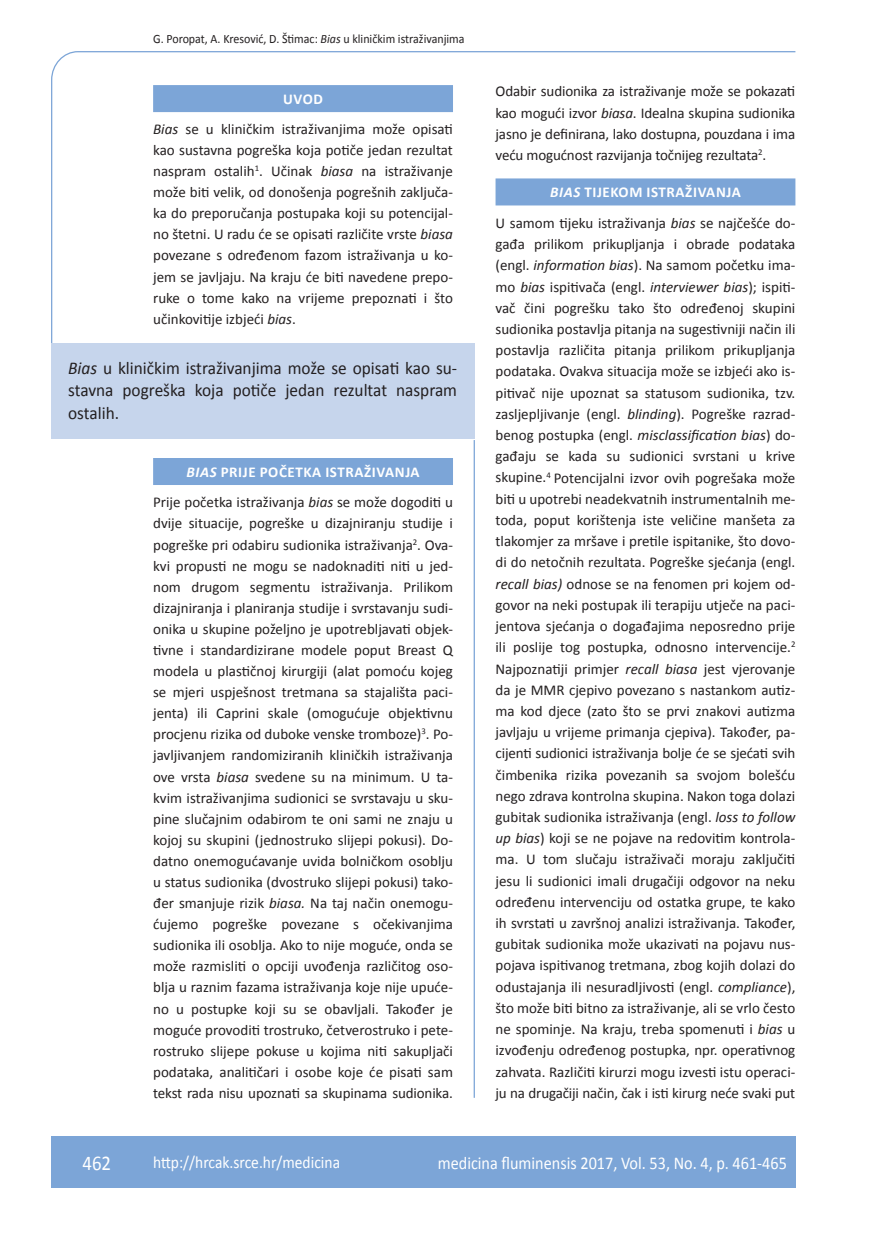
<style>
.page{position:relative;width:872px;height:1234px;background:#fff}
.page>*{position:absolute;margin:0;border:0;box-sizing:border-box;transform-origin:0 0}
.t1{font:21px "Calibri";color:#fff;scale:.9 1}
.t2{font:18px/22.5px "Calibri";color:#231f20;text-align:justify;scale:.96 1}
.t3{font:18px "Calibri";color:#fff;scale:.9 1}
.t4{font:17.25px "Calibri";color:#fff;scale:.9 1}
.t5{font:15px/21.1px "Calibri";letter-spacing:-.01em;color:#231f20;text-align:justify}
.t6{font:12.75px "Calibri";color:#231f20;scale:.94 1}
.s1{font-style:italic}
.s2{font-weight:700;color:#fff}
.s3{font-weight:700;font-style:italic;color:#fff}
</style>
<div class="page">
<svg style="left:51px;top:51px;width:745px;height:293px"></svg>
<hr style="left:473px;top:440px;width:2px;height:657px;background:#7ca5d7">
<div style="left:51px;top:1135px;width:744px;height:51px;background:#7ca5d7"></div>
<div style="left:153px;top:85px;width:300px;height:27px;background:#7ca5d7"></div>
<div style="left:495px;top:178px;width:300px;height:27px;background:#7ca5d7"></div>
<div style="left:51px;top:343px;width:423px;height:96px;background:#c6d5ec"></div>
<div style="left:153px;top:458px;width:300px;height:27px;background:#7ca5d7"></div>
<p class="t6" style="left:153px;top:30px;width:333px">G. Poropat, A. Kresović, D. Štimac: <span class="s1">Bias</span> u kliničkim istraživanjima</p>
<p class="t5" style="left:153px;top:83px;width:301px;line-height:30.5px;text-align:center"><span class="s2">UVOD<br></span><span class="s1">Bias</span> se u kliničkim istraživanjima može opisati</p>
<p class="t5" style="left:153px;top:139px;width:301px">kao sustavna pogreška koja potiče jedan rezultat naspram ostalih<sup>1</sup>. Učinak <span class="s1">biasa</span> na istraživanje može biti velik, od donošenja pogrešnih zaključa&shy;ka do preporučanja postupaka koji su potencijal&shy;no štetni. U radu će se opisati različite vrste <span class="s1">biasa </span>povezane s određenom fazom istraživanja u ko&shy;jem se javljaju. Na kraju će biti navedene prepo&shy;ruke o tome kako na vrijeme prepoznati i što učinkovitije izbjeći <span class="s1">bias</span>.</p>
<p class="t2" style="left:68px;top:356px;width:407px"><span class="s1">Bias</span> u kliničkim istraživanjima može se opisati kao su&shy;stavna pogreška koja potiče jedan rezultat naspram ostalih.</p>
<p class="t5" style="left:153px;top:455px;width:301px;line-height:30.6px;text-align:center"><span class="s3">BIAS</span> <span class="s2">PRIJE POČETKA ISTRAŽIVANJA<br></span>Prije početka istraživanja <span class="s1">bias</span> se može dogoditi u</p>
<p class="t5" style="left:153px;top:512px;width:301px">dvije situacije, pogreške u dizajniranju studije i pogreške pri odabiru sudionika istraživanja<sup>2</sup>. Ova&shy;kvi propusti ne mogu se nadoknaditi niti u jed&shy;nom drugom segmentu istraživanja. Prilikom dizajniranja i planiranja studije i svrstavanju sudi&shy;onika u skupine poželjno je upotrebljavati objek&shy;tivne i standardizirane modele poput Breast Q modela u plastičnoj kirurgiji (alat pomoću kojeg se mjeri uspješnost tretmana sa stajališta paci&shy;jenta) ili Caprini skale (omogućuje objektivnu procjenu rizika od duboke venske tromboze)<sup>3</sup>. Po&shy;javljivanjem randomiziranih kliničkih istraživanja ove vrsta <span class="s1">biasa</span> svedene su na minimum. U ta&shy;kvim istraživanjima sudionici se svrstavaju u sku&shy;pine slučajnim odabirom te oni sami ne znaju u kojoj su skupini (jednostruko slijepi pokusi). Do&shy;datno onemogućavanje uvida bolničkom osoblju u status sudionika (dvostruko slijepi pokusi) tako&shy;đer smanjuje rizik <span class="s1">biasa.</span> Na taj način onemogu&shy;ćujemo pogreške povezane s očekivanjima sudionika ili osoblja. Ako to nije moguće, onda se može razmisliti o opciji uvođenja različitog oso&shy;blja u raznim fazama istraživanja koje nije upuće&shy;no u postupke koji su se obavljali. Također je moguće provoditi trostruko, četverostruko i pete&shy;rostruko slijepe pokuse u kojima niti sakupljači podataka, analitičari i osobe koje će pisati sam tekst rada nisu upoznati sa skupinama sudionika.</p>
<p class="t5" style="left:495px;top:80px;width:301px">Odabir sudionika za istraživanje može se pokazati kao mogući izvor <span class="s1">biasa</span>. Idealna skupina sudionika jasno je definirana, lako dostupna, pouzdana i ima veću mogućnost razvijanja točnijeg rezultata<sup>2</sup>.</p>
<p class="t5" style="left:495px;top:176px;width:301px;line-height:30.8px;text-align:center"><span class="s3">BIAS</span> <span class="s2">TIJEKOM ISTRAŽIVANJA<br></span>U samom tijeku istraživanja <span class="s1">bias</span> se najčešće do-</p>
<p class="t5" style="left:495px;top:233px;width:301px">gađa prilikom prikupljanja i obrade podataka (engl. <span class="s1">information bias</span>). Na samom početku ima&shy;mo <span class="s1">bias</span> ispitivača (engl. <span class="s1">interviewer bias</span>); ispiti&shy;vač čini pogrešku tako što određenoj skupini sudionika postavlja pitanja na sugestivniji način ili postavlja različita pitanja prilikom prikupljanja podataka. Ovakva situacija može se izbjeći ako is&shy;pitivač nije upoznat sa statusom sudionika, tzv. zasljepljivanje (engl. <span class="s1">blinding</span>). Pogreške razrad&shy;benog postupka (engl. <span class="s1">misclassification bias</span>) do&shy;gađaju se kada su sudionici svrstani u krive skupine.<sup>4</sup> Potencijalni izvor ovih pogrešaka može biti u upotrebi neadekvatnih instrumentalnih me&shy;toda, poput korištenja iste veličine manšeta za tlakomjer za mršave i pretile ispitanike, što dovo&shy;di do netočnih rezultata. Pogreške sjećanja (engl. <span class="s1">recall bias)</span> odnose se na fenomen pri kojem od&shy;govor na neki postupak ili terapiju utječe na paci&shy;jentova sjećanja o događajima neposredno prije ili poslije tog postupka, odnosno intervencije.<sup>2<br></sup>Najpoznatiji primjer <span class="s1">recall biasa</span> jest vjerovanje da je MMR cjepivo povezano s nastankom autiz&shy;ma kod djece (zato što se prvi znakovi autizma javljaju u vrijeme primanja cjepiva). Također, pa&shy;cijenti sudionici istraživanja bolje će se sjećati svih čimbenika rizika povezanih sa svojom bolešću nego zdrava kontrolna skupina. Nakon toga dolazi gubitak sudionika istraživanja (engl. <span class="s1">loss to follow up bias</span>) koji se ne pojave na redovitim kontrola&shy;ma. U tom slučaju istraživači moraju zaključiti jesu li sudionici imali drugačiji odgovor na neku određenu intervenciju od ostatka grupe, te kako ih svrstati u završnoj analizi istraživanja. Također, gubitak sudionika može ukazivati na pojavu nus&shy;pojava ispitivanog tretmana, zbog kojih dolazi do odustajanja ili nesuradljivosti (engl. <span class="s1">compliance</span>), što može biti bitno za istraživanje, ali se vrlo često ne spominje. Na kraju, treba spomenuti i <span class="s1">bias</span> u izvođenju određenog postupka, npr. operativnog zahvata. Različiti kirurzi mogu izvesti istu operaci&shy;ju na drugačiji način, čak i isti kirurg neće svaki put</p>
<h1 class="t1" style="left:82px;top:1149px;width:33px">462</h1>
<p class="t4" style="left:153px;top:1150px;width:209px">http://hrcak.srce.hr/medicina</p>
<p class="t3" style="left:438px;top:1151px;width:389px">medicina fluminensis 2017, Vol. 53, No. 4, p. 461-465</p>
</div>
